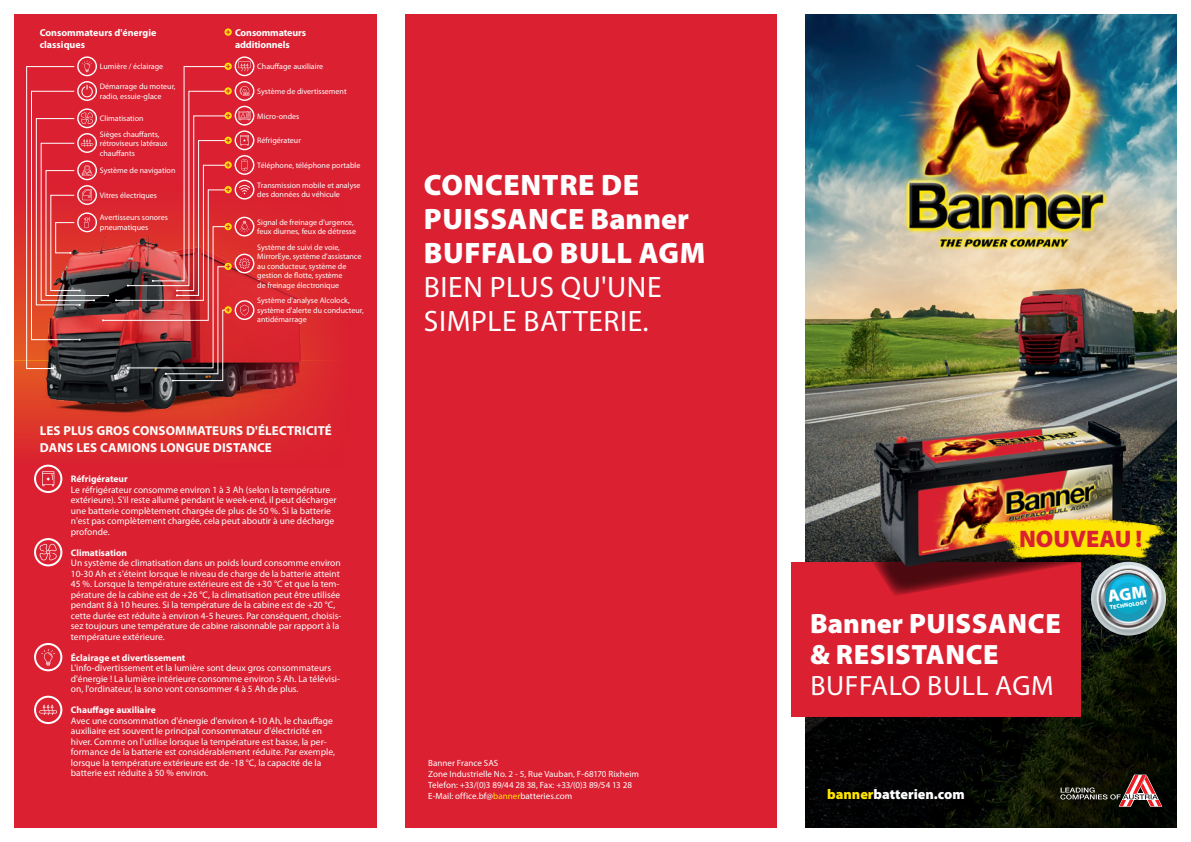
<style>
.page{position:relative;width:1191px;height:842px;background:#fff}
.page>*{position:absolute;margin:0;border:0;box-sizing:border-box;transform-origin:0 0}
.t1{font:900 29.6px/33.8px "Myriad Pro";letter-spacing:.02em;color:#fff}
.t2{font:29.6px/33.8px "Myriad Pro";letter-spacing:.02em;color:#fff}
.t3{font:900 28px/31px "Myriad Pro";letter-spacing:.02em;color:#fff}
.t4{font:28px "Myriad Pro";letter-spacing:.02em;color:#fff}
.t5{font:900 24px "Myriad Pro";color:#da2031}
.t6{font:900 14.1px "Myriad Pro";color:#fff}
.t7{font:700 13px/16.8px "Myriad Pro";letter-spacing:.01em;color:#fff}
.t8{font:700 10px/12px "Myriad Pro";letter-spacing:-.01em;color:#fff}
.t9{font:9.5px/10.5px "Myriad Pro";color:#fff}
.t10{font:700 9.5px "Myriad Pro";color:#fff}
.t11{font:9px/11px "Myriad Pro";letter-spacing:.005em;color:#fff}
.t12{font:8px/9.6px "Myriad Pro";color:#fff}
.t13{font:900 5.7px "Myriad Pro";color:#fff}
.s1{color:#ffe601}
</style>
<div class="page">
<img style="left:805px;top:14px;width:371px;height:258px">
<img style="left:805px;top:272px;width:371px;height:195px">
<svg style="left:805px;top:467px;width:371px;height:361px;background:#11140d"></svg>
<div style="left:791px;top:562px;width:290px;height:154px;background:#da2031"></div>
<div style="left:405px;top:14px;width:372px;height:814px;background:#da2031"></div>
<div style="left:14px;top:14px;width:363px;height:814px;background:#da2031"></div>
<div style="left:14px;top:176px;width:363px;height:185px;background:linear-gradient(to bottom,#d91c31,#e45b22)"></div>
<div style="left:14px;top:361px;width:363px;height:112px;background:linear-gradient(to bottom,#e45b22,#d91e31)"></div>
<img style="left:36px;top:410px;width:175px;height:7px">
<img style="left:34px;top:382px;width:177px;height:28px">
<div style="left:211px;top:14px;width:166px;height:574px;background:#da2031"></div>
<img style="left:881px;top:14px;width:254px;height:238px">
<img style="left:873px;top:420px;width:253px;height:104px">
<img style="left:977px;top:516px;width:190px;height:47px">
<img style="left:1091px;top:562px;width:75px;height:74px">
<img style="left:1100px;top:570px;width:56px;height:55px;border-radius:28px">
<svg style="left:224px;top:28px;width:8px;height:8px"></svg>
<svg style="left:226px;top:30px;width:4px;height:4px"></svg>
<svg style="left:1060px;top:773px;width:103px;height:35px;background:#47362e"></svg>
<svg style="left:34px;top:465px;width:28px;height:28px"></svg>
<div style="left:36px;top:467px;width:24px;height:24px;background:#da2031;border-radius:50%"></div>
<svg style="left:42px;top:471px;width:12px;height:15px"></svg>
<svg style="left:34px;top:643px;width:28px;height:28px"></svg>
<div style="left:36px;top:645px;width:24px;height:24px;background:#da2031;border-radius:50%"></div>
<svg style="left:41px;top:649px;width:14px;height:16px"></svg>
<svg style="left:34px;top:538px;width:28px;height:28px"></svg>
<div style="left:36px;top:540px;width:24px;height:24px;background:#da2031;border-radius:50%"></div>
<svg style="left:39px;top:544px;width:18px;height:16px"></svg>
<svg style="left:34px;top:696px;width:28px;height:28px"></svg>
<div style="left:36px;top:698px;width:24px;height:24px;background:#da2031;border-radius:50%"></div>
<svg style="left:39px;top:705px;width:18px;height:10px"></svg>
<svg style="left:77px;top:56px;width:20px;height:20px"></svg>
<svg style="left:79px;top:58px;width:17px;height:17px"></svg>
<svg style="left:26px;top:61px;width:204px;height:321px"></svg>
<svg style="left:235px;top:300px;width:19px;height:20px"></svg>
<div style="left:236px;top:302px;width:17px;height:17px;background:#da2031;border-radius:50%"></div>
<svg style="left:240px;top:305px;width:9px;height:11px"></svg>
<svg style="left:234px;top:155px;width:20px;height:20px"></svg>
<svg style="left:236px;top:156px;width:17px;height:17px"></svg>
<svg style="left:242px;top:160px;width:5px;height:10px"></svg>
<svg style="left:234px;top:217px;width:20px;height:19px"></svg>
<svg style="left:236px;top:218px;width:17px;height:17px"></svg>
<svg style="left:239px;top:221px;width:10px;height:11px"></svg>
<svg style="left:235px;top:81px;width:19px;height:20px"></svg>
<svg style="left:236px;top:82px;width:17px;height:17px"></svg>
<svg style="left:240px;top:86px;width:9px;height:10px"></svg>
<svg style="left:235px;top:180px;width:19px;height:20px"></svg>
<div style="left:236px;top:181px;width:17px;height:17px;background:#da2031;border-radius:50%"></div>
<svg style="left:239px;top:185px;width:11px;height:9px"></svg>
<svg style="left:235px;top:106px;width:19px;height:20px"></svg>
<div style="left:236px;top:107px;width:17px;height:17px;background:#da2031;border-radius:50%"></div>
<svg style="left:238px;top:111px;width:13px;height:9px"></svg>
<svg style="left:235px;top:56px;width:19px;height:20px"></svg>
<svg style="left:236px;top:58px;width:17px;height:17px"></svg>
<svg style="left:238px;top:61px;width:13px;height:10px"></svg>
<svg style="left:234px;top:130px;width:20px;height:20px"></svg>
<div style="left:236px;top:132px;width:17px;height:17px;background:#da2031;border-radius:50%"></div>
<svg style="left:240px;top:135px;width:9px;height:11px"></svg>
<svg style="left:234px;top:254px;width:20px;height:19px"></svg>
<div style="left:236px;top:255px;width:17px;height:17px;background:#da2031;border-radius:50%"></div>
<svg style="left:239px;top:258px;width:11px;height:11px"></svg>
<svg style="left:866px;top:524px;width:280px;height:78px"></svg>
<p class="t8" style="left:40px;top:26px;width:118px">Consommateurs d'énergie classiques</p>
<p class="t8" style="left:235px;top:26px;width:73px">Consommateurs additionnels</p>
<p class="t12" style="left:100px;top:62px;width:65px">Lumière / éclairage</p>
<p class="t12" style="left:257px;top:62px;width:67px">Chauffage auxiliaire</p>
<p class="t12" style="left:100px;top:81px;width:77px">Démarrage du moteur, radio, essuie-glace</p>
<p class="t12" style="left:100px;top:111px;width:61px;line-height:15.4px">Climatisation<br>Sièges chauffants,</p>
<p class="t12" style="left:100px;top:139px;width:69px">rétroviseurs latéraux chauffants</p>
<p class="t12" style="left:100px;top:166px;width:77px">Système de navigation</p>
<p class="t12" style="left:100px;top:190px;width:59px">Vitres électriques</p>
<p class="t12" style="left:100px;top:213px;width:70px">Avertisseurs sonores pneumatiques</p>
<p class="t12" style="left:257px;top:86px;width:91px">Système de divertissement</p>
<p class="t12" style="left:257px;top:111px;width:44px">Micro-ondes</p>
<p class="t12" style="left:257px;top:136px;width:45px">Réfrigérateur</p>
<p class="t12" style="left:257px;top:160px;width:105px">Téléphone, téléphone portable</p>
<p class="t12" style="left:257px;top:180px;width:105px">Transmission mobile et analyse des données du véhicule</p>
<p class="t12" style="left:257px;top:217px;width:100px">Signal de freinage d'urgence, feux diurnes, feux de détresse</p>
<p class="t12" style="left:257px;top:242px;width:106px">Système de suivi de voie,<br>MirrorEye, système d'assistance au conducteur, système de gestion de flotte, système<br>de freinage électronique</p>
<p class="t12" style="left:257px;top:296px;width:108px">Système d'analyse Alcolock, système d'alerte du conducteur, antidémarrage</p>
<h3 class="t7" style="left:40px;top:422px;width:294px">LES PLUS GROS CONSOMMATEURS D'ÉLECTRICITÉ<br>DANS LES CAMIONS LONGUE DISTANCE</h3>
<p class="t10" style="left:71px;top:473px;width:58px">Réfrigérateur</p>
<p class="t9" style="left:71px;top:484px;width:267px">Le réfrigérateur consomme environ 1 à 3 Ah (selon la température extérieure). S'il reste allumé pendant le week-end, il peut décharger une batterie complètement chargée de plus de 50 %. Si la batterie n'est pas complètement chargée, cela peut aboutir à une décharge profonde.</p>
<p class="t10" style="left:71px;top:546px;width:58px">Climatisation</p>
<p class="t9" style="left:71px;top:558px;width:272px">Un système de climatisation dans un poids lourd consomme environ 10-30 Ah et s'éteint lorsque le niveau de charge de la batterie atteint 45 %. Lorsque la température extérieure est de +30 °C et que la tem&shy;pérature de la cabine est de +26 °C, la climatisation peut être utilisée pendant 8 à 10 heures. Si la température de la cabine est de +20 °C, cette durée est réduite à environ 4-5 heures. Par conséquent, choisis&shy;sez toujours une température de cabine raisonnable par rapport à la température extérieure.</p>
<p class="t10" style="left:71px;top:651px;width:116px">Éclairage et divertissement</p>
<p class="t9" style="left:71px;top:663px;width:271px">L'info-divertissement et la lumière sont deux gros consommateurs d'énergie ! La lumière intérieure consomme environ 5 Ah. La télévisi&shy;on, l'ordinateur, la sono vont consommer 4 à 5 Ah de plus.</p>
<p class="t10" style="left:71px;top:704px;width:86px">Chauffage auxiliaire</p>
<p class="t9" style="left:71px;top:715px;width:266px">Avec une consommation d'énergie d'environ 4-10 Ah, le chauffage auxiliaire est souvent le principal consommateur d'électricité en hiver. Comme on l'utilise lorsque la température est basse, la per&shy;formance de la batterie est considérablement réduite. Par exemple, lorsque la température extérieure est de -18 °C, la capacité de la batterie est réduite à 50 % environ.</p>
<h1 class="t1" style="left:424px;top:167px;width:283px">CONCENTRE DE<br>PUISSANCE Banner<br>BUFFALO BULL AGM</h1>
<h1 class="t2" style="left:424px;top:269px;width:239px">BIEN PLUS QU'UNE<br>SIMPLE BATTERIE.</h1>
<p class="t11" style="left:428px;top:757px;width:212px">Banner France SAS<br>Zone Industrielle No. 2 - 5, Rue Vauban, F-68170 Rixheim Telefon: +33/(0)3 89/44 28 38, Fax: +33/(0)3 89/54 13 28<br>E-Mail: office.bf@<span class="s1">banner</span>batteries.com</p>
<h3 class="t5" style="left:1019px;top:523px;width:125px">NOUVEAU !</h3>
<h2 class="t3" style="left:810px;top:606px;width:252px">Banner PUISSANCE &amp; RESISTANCE</h2>
<h2 class="t4" style="left:810px;top:668px;width:245px">BUFFALO BULL AGM</h2>
<h3 class="t6" style="left:827px;top:785px;width:139px"><span class="s1">banner</span>batterien.com</h3>
<p class="t13" style="left:1109px;top:604px;width:39px;rotate:-8deg">TECHNOLOGY</p>
</div>
